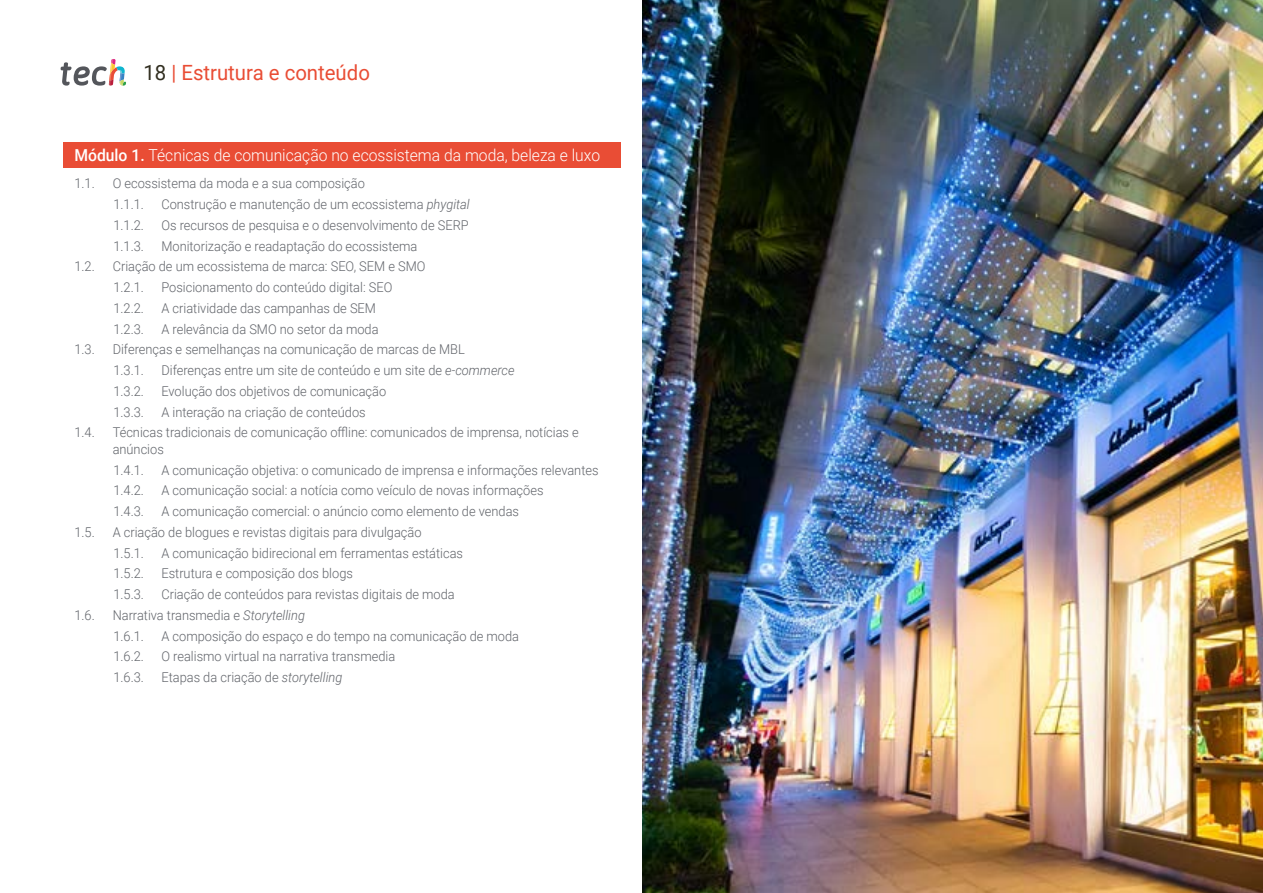
<style>
.page{position:relative;width:1263px;height:893px;background:#fff}
.page>*{position:absolute;margin:0;border:0;box-sizing:border-box;transform-origin:0 0}
.t1{font:21px "Roboto";color:#e94d35}
.t2{font:300 16.5px "Roboto";color:#fff;scale:.95 1}
.t3{font:300 13.5px/20.7px "Roboto";color:#61646a;scale:.95 1}
.s1{color:#312e20}
.s2{font-weight:500}
.s3{font-style:italic}
</style>
<div class="page">
<svg style="left:61px;top:59px;width:65px;height:27px"></svg>
<div style="left:63px;top:142px;width:558px;height:25px;background:#e94d35"></div>
<img style="left:642px;top:0;width:621px;height:893px">
<h1 class="t1" style="left:144px;top:57px;width:228px"><span class="s1">18</span> | Estrutura e conteúdo</h1>
<p class="t2" style="left:74px;top:144px;width:555px"><span class="s2">Módulo 1.</span> Técnicas de comunicação no ecossistema da moda, beleza e luxo</p>
<p class="t3" style="left:74px;top:173px;width:23px">1.1.</p>
<p class="t3" style="left:113px;top:173px;width:267px">O ecossistema da moda e a sua composição<br>1.1.1.</p>
<p class="t3" style="left:161px;top:193px;width:326px">Construção e manutenção de um ecossistema <span class="s3">phygital</span></p>
<p class="t3" style="left:113px;top:214px;width:34px">1.1.2.</p>
<p class="t3" style="left:161px;top:214px;width:325px">Os recursos de pesquisa e o desenvolvimento de SERP</p>
<p class="t3" style="left:113px;top:235px;width:34px">1.1.3.</p>
<p class="t3" style="left:161px;top:235px;width:271px">Monitorização e readaptação do ecossistema</p>
<p class="t3" style="left:74px;top:256px;width:23px">1.2.</p>
<p class="t3" style="left:113px;top:256px;width:331px">Criação de um ecossistema de marca: SEO, SEM e SMO<br>1.2.1.</p>
<p class="t3" style="left:161px;top:276px;width:245px">Posicionamento do conteúdo digital: SEO</p>
<p class="t3" style="left:113px;top:297px;width:34px">1.2.2.</p>
<p class="t3" style="left:161px;top:297px;width:227px">A criatividade das campanhas de SEM</p>
<p class="t3" style="left:113px;top:318px;width:34px">1.2.3.</p>
<p class="t3" style="left:161px;top:318px;width:230px">A relevância da SMO no setor da moda</p>
<p class="t3" style="left:74px;top:339px;width:23px">1.3.</p>
<p class="t3" style="left:113px;top:339px;width:372px">Diferenças e semelhanças na comunicação de marcas de MBL<br>1.3.1.</p>
<p class="t3" style="left:161px;top:359px;width:373px">Diferenças entre um site de conteúdo e um site de <span class="s3">e-commerce</span></p>
<p class="t3" style="left:113px;top:380px;width:34px">1.3.2.</p>
<p class="t3" style="left:161px;top:380px;width:238px">Evolução dos objetivos de comunicação</p>
<p class="t3" style="left:113px;top:401px;width:34px">1.3.3.</p>
<p class="t3" style="left:161px;top:401px;width:217px">A interação na criação de conteúdos</p>
<p class="t3" style="left:74px;top:422px;width:23px">1.4.</p>
<p class="t3" style="left:113px;top:424px;width:492px;line-height:16.5px">Técnicas tradicionais de comunicação offline: comunicados de imprensa, notícias e anúncios</p>
<p class="t3" style="left:113px;top:459px;width:34px">1.4.1.</p>
<p class="t3" style="left:161px;top:459px;width:462px">A comunicação objetiva: o comunicado de imprensa e informações relevantes</p>
<p class="t3" style="left:113px;top:480px;width:34px">1.4.2.</p>
<p class="t3" style="left:161px;top:480px;width:404px">A comunicação social: a notícia como veículo de novas informações</p>
<p class="t3" style="left:113px;top:500px;width:34px">1.4.3.</p>
<p class="t3" style="left:161px;top:500px;width:378px">A comunicação comercial: o anúncio como elemento de vendas</p>
<p class="t3" style="left:74px;top:521px;width:23px">1.5.</p>
<p class="t3" style="left:113px;top:521px;width:327px">A criação de blogues e revistas digitais para divulgação<br>1.5.1.</p>
<p class="t3" style="left:161px;top:542px;width:319px">A comunicação bidirecional em ferramentas estáticas</p>
<p class="t3" style="left:113px;top:563px;width:34px">1.5.2.</p>
<p class="t3" style="left:161px;top:563px;width:203px">Estrutura e composição dos blogs</p>
<p class="t3" style="left:113px;top:583px;width:34px">1.5.3.</p>
<p class="t3" style="left:161px;top:583px;width:310px">Criação de conteúdos para revistas digitais de moda</p>
<p class="t3" style="left:74px;top:604px;width:23px">1.6.</p>
<p class="t3" style="left:113px;top:604px;width:204px">Narrativa transmedia e <span class="s3">Storytelling<br></span>1.6.1.</p>
<p class="t3" style="left:161px;top:625px;width:378px">A composição do espaço e do tempo na comunicação de moda</p>
<p class="t3" style="left:113px;top:646px;width:34px">1.6.2.</p>
<p class="t3" style="left:161px;top:646px;width:248px">O realismo virtual na narrativa transmedia</p>
<p class="t3" style="left:113px;top:666px;width:34px">1.6.3.</p>
<p class="t3" style="left:161px;top:666px;width:192px">Etapas da criação de <span class="s3">storytelling</span></p>
</div>
